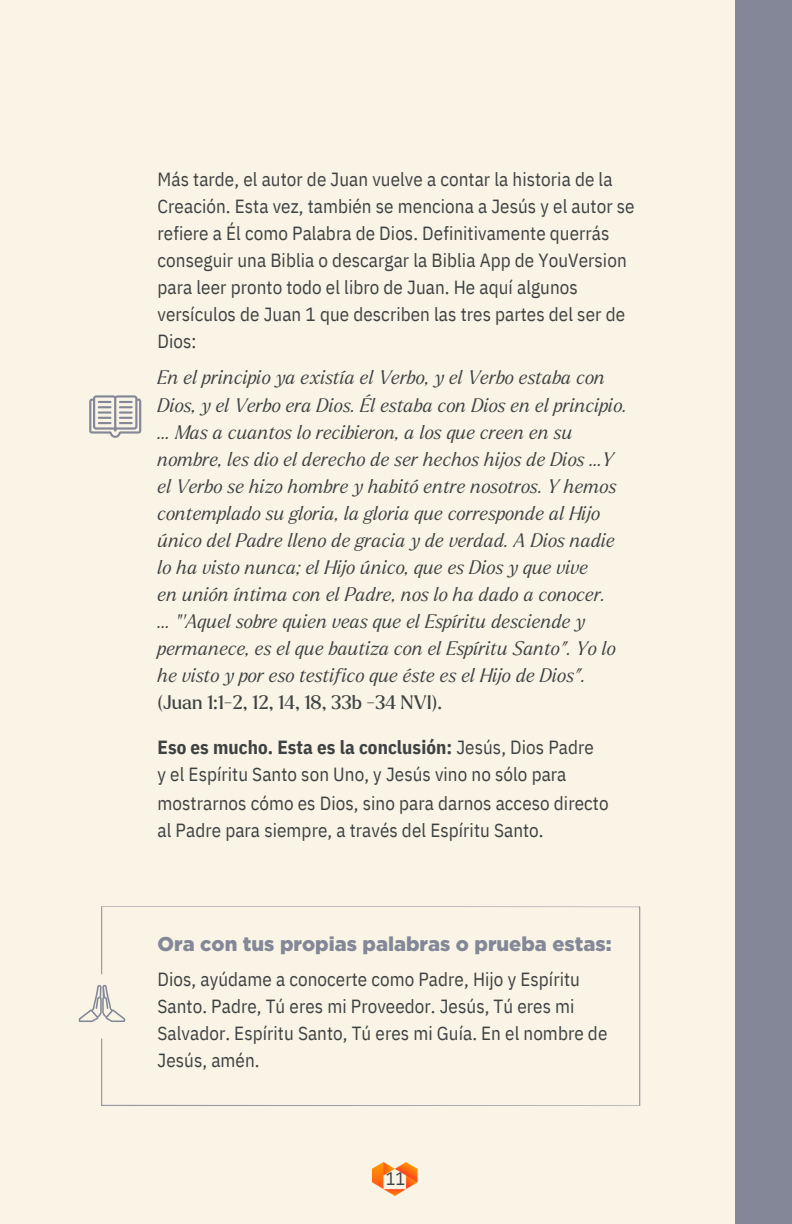
<style>
.page{position:relative;width:792px;height:1224px;background:#f9f4e5}
.page>*{position:absolute;margin:0;border:0;box-sizing:border-box;transform-origin:0 0}
.t1{font:900 20px "Gotham";color:#838797}
.t2{font:19px/27px "IBM Plex Sans Cond";letter-spacing:.005em;color:#3f4243}
.t3{font:italic 300 19px "Larken";color:#3f4243}
.t4{font:700 19px "IBM Plex Sans Cond";letter-spacing:.005em;color:#3f4243}
.t5{font:19px "Larken";letter-spacing:.005em;color:#3f4243}
.t6{font:18px "IBM Plex Sans Cond";color:#3f4243}
.s1{font-weight:400}
</style>
<div class="page">
<svg style="left:89px;top:395px;width:52px;height:43px"></svg>
<svg style="left:101px;top:906px;width:539px;height:200px"></svg>
<div style="left:70px;top:974px;width:64px;height:65px;background:#f9f4e5;border-radius:32px"></div>
<svg style="left:79px;top:985px;width:46px;height:37px"></svg>
<div style="left:735px;top:0;width:57px;height:1224px;background:#838797"></div>
<img style="left:373px;top:1162px;width:45px;height:33px">
<p class="t2" style="left:158px;top:165px;width:479px">Más tarde, el autor de Juan vuelve a contar la historia de la Creación. Esta vez, también se menciona a Jesús y el autor se refiere a Él como Palabra de Dios. Definitivamente querrás conseguir una Biblia o descargar la Biblia App de YouVersion para leer pronto todo el libro de Juan. He aquí algunos versículos de Juan 1 que describen las tres partes del ser de Dios:</p>
<p class="t3" style="left:158px;top:368px;width:449px">En el principio ya existía el Verbo, y el Verbo estaba con</p>
<p class="t3" style="left:158px;top:396px;width:471px">Dios, y el Verbo era Dios. Él estaba con Dios en el principio.</p>
<p class="t3" style="left:158px;top:423px;width:417px">… Mas a cuantos lo recibieron, a los que creen en su</p>
<p class="t3" style="left:158px;top:450px;width:458px">nombre, les dio el derecho de ser hechos hijos de Dios …Y</p>
<p class="t3" style="left:158px;top:477px;width:461px">el Verbo se hizo hombre y habitó entre nosotros. Y hemos</p>
<p class="t3" style="left:158px;top:504px;width:444px">contemplado su gloria, la gloria que corresponde al Hijo</p>
<p class="t3" style="left:158px;top:531px;width:459px">único del Padre lleno de gracia y de verdad. A Dios nadie</p>
<p class="t3" style="left:158px;top:558px;width:432px">lo ha visto nunca; el Hijo único, que es Dios y que vive</p>
<p class="t3" style="left:158px;top:585px;width:449px">en unión íntima con el Padre, nos lo ha dado a conocer.</p>
<p class="t3" style="left:158px;top:612px;width:429px">… “‘Aquel sobre quien veas que el Espíritu desciende y</p>
<p class="t3" style="left:158px;top:639px;width:460px">permanece, es el que bautiza con el Espíritu Santo”. Yo lo</p>
<p class="t3" style="left:158px;top:666px;width:429px">he visto y por eso testifico que éste es el Hijo de Dios”.</p>
<p class="t5" style="left:158px;top:693px;width:286px">(Juan 1:1-2, 12, 14, 18, 33b -34 NVI).</p>
<p class="t4" style="left:158px;top:735px;width:438px">Eso es mucho. Esta es la conclusión: <span class="s1">Jesús, Dios Padre</span></p>
<p class="t2" style="left:158px;top:761px;width:410px">y el Espíritu Santo son Uno, y Jesús vino no sólo para</p>
<p class="t2" style="left:158px;top:789px;width:453px">mostrarnos cómo es Dios, sino para darnos acceso directo</p>
<h1 class="t2" style="left:158px;top:816px;width:388px">al Padre para siempre, a través del Espíritu Santo.</h1>
<p class="t1" style="left:158px;top:931px;width:456px">Ora con tus propias palabras o prueba estas:</p>
<p class="t2" style="left:158px;top:965px;width:451px">Dios, ayúdame a conocerte como Padre, Hijo y Espíritu Santo. Padre, Tú eres mi Proveedor. Jesús, Tú eres mi Salvador. Espíritu Santo, Tú eres mi Guía. En el nombre de Jesús, amén.</p>
<p class="t6" style="left:386px;top:1167px;width:21px">11</p>
</div>
